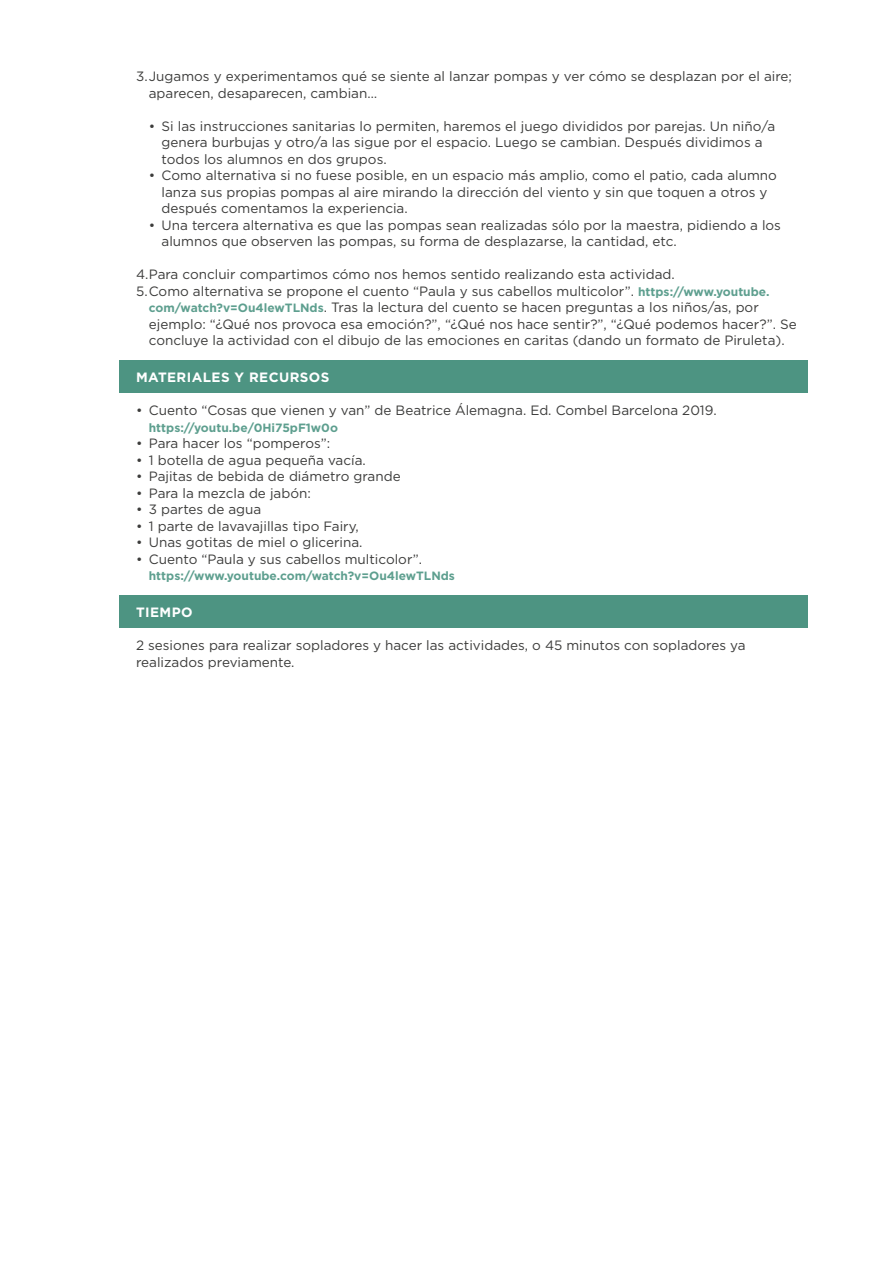
<style>
.page{position:relative;width:893px;height:1263px;background:#fff}
.page>*{position:absolute;margin:0;border:0;box-sizing:border-box;transform-origin:0 0}
.t1{font:13.5px/16.5px "Gotham";color:#3c3c3b}
.t2{font:700 13.5px "Gotham";letter-spacing:.03em;color:#fff}
.t3{font:700 12px "Gotham";color:#5e9f8f}
.s1{font-weight:700;font-size:12px;color:#5e9f8f}
</style>
<div class="page">
<div style="left:119px;top:361px;width:689px;height:32px;background:#4d9482"></div>
<div style="left:119px;top:596px;width:689px;height:32px;background:#4d9482"></div>
<p class="t1" style="left:149px;top:68px;width:645px;text-indent:-13px">3.Jugamos y experimentamos qué se siente al lanzar pompas y ver cómo se desplazan por el aire; aparecen, desaparecen, cambian…</p>
<p class="t1" style="left:162px;top:117px;width:615px;text-indent:-13px">• Si las instrucciones sanitarias lo permiten, haremos el juego divididos por parejas. Un niño/a genera burbujas y otro/a las sigue por el espacio. Luego se cambian. Después dividimos a todos los alumnos en dos grupos.</p>
<p class="t1" style="left:162px;top:167px;width:617px;text-indent:-13px">• Como alternativa si no fuese posible, en un espacio más amplio, como el patio, cada alumno lanza sus propias pompas al aire mirando la dirección del viento y sin que toquen a otros y después comentamos la experiencia.</p>
<p class="t1" style="left:162px;top:216px;width:621px;text-indent:-13px">• Una tercera alternativa es que las pompas sean realizadas sólo por la maestra, pidiendo a los alumnos que observen las pompas, su forma de desplazarse, la cantidad, etc.</p>
<p class="t1" style="left:136px;top:266px;width:540px">4.Para concluir compartimos cómo nos hemos sentido realizando esta actividad.</p>
<p class="t1" style="left:136px;top:282px;width:635px">5.Como alternativa se propone el cuento “Paula y sus cabellos multicolor”. <span class="s1">https://www.youtube.</span></p>
<p class="t1" style="left:149px;top:299px;width:611px"><span class="s1">com/watch?v=Ou4lewTLNds</span>. Tras la lectura del cuento se hacen preguntas a los niños/as, por</p>
<p class="t1" style="left:149px;top:315px;width:649px">ejemplo: “¿Qué nos provoca esa emoción?”, “¿Qué nos hace sentir?”, “¿Qué podemos hacer?”. Se</p>
<p class="t1" style="left:149px;top:332px;width:637px">concluye la actividad con el dibujo de las emociones en caritas (dando un formato de Piruleta).</p>
<p class="t2" style="left:136px;top:369px;width:195px">MATERIALES Y RECURSOS</p>
<p class="t1" style="left:136px;top:402px;width:582px">• Cuento “Cosas que vienen y van” de Beatrice Álemagna. Ed. Combel Barcelona 2019.</p>
<p class="t3" style="left:149px;top:421px;width:191px">https://youtu.be/0Hi75pF1w0o</p>
<p class="t1" style="left:136px;top:435px;width:196px">• Para hacer los “pomperos”:</p>
<p class="t1" style="left:136px;top:452px;width:231px">• 1 botella de agua pequeña vacía.</p>
<p class="t1" style="left:136px;top:468px;width:266px">• Pajitas de bebida de diámetro grande</p>
<p class="t1" style="left:136px;top:484px;width:176px">• Para la mezcla de jabón:</p>
<p class="t1" style="left:136px;top:501px;width:127px">• 3 partes de agua</p>
<p class="t1" style="left:136px;top:517px;width:224px">• 1 parte de lavavajillas tipo Fairy,</p>
<p class="t1" style="left:136px;top:534px;width:228px">• Unas gotitas de miel o glicerina.</p>
<p class="t1" style="left:136px;top:550px;width:288px">• Cuento “Paula y sus cabellos multicolor”.</p>
<p class="t3" style="left:149px;top:569px;width:308px">https://www.youtube.com/watch?v=Ou4lewTLNds</p>
<p class="t2" style="left:136px;top:604px;width:58px">TIEMPO</p>
<p class="t1" style="left:136px;top:637px;width:611px">2 sesiones para realizar sopladores y hacer las actividades, o 45 minutos con sopladores ya realizados previamente.</p>
</div>
